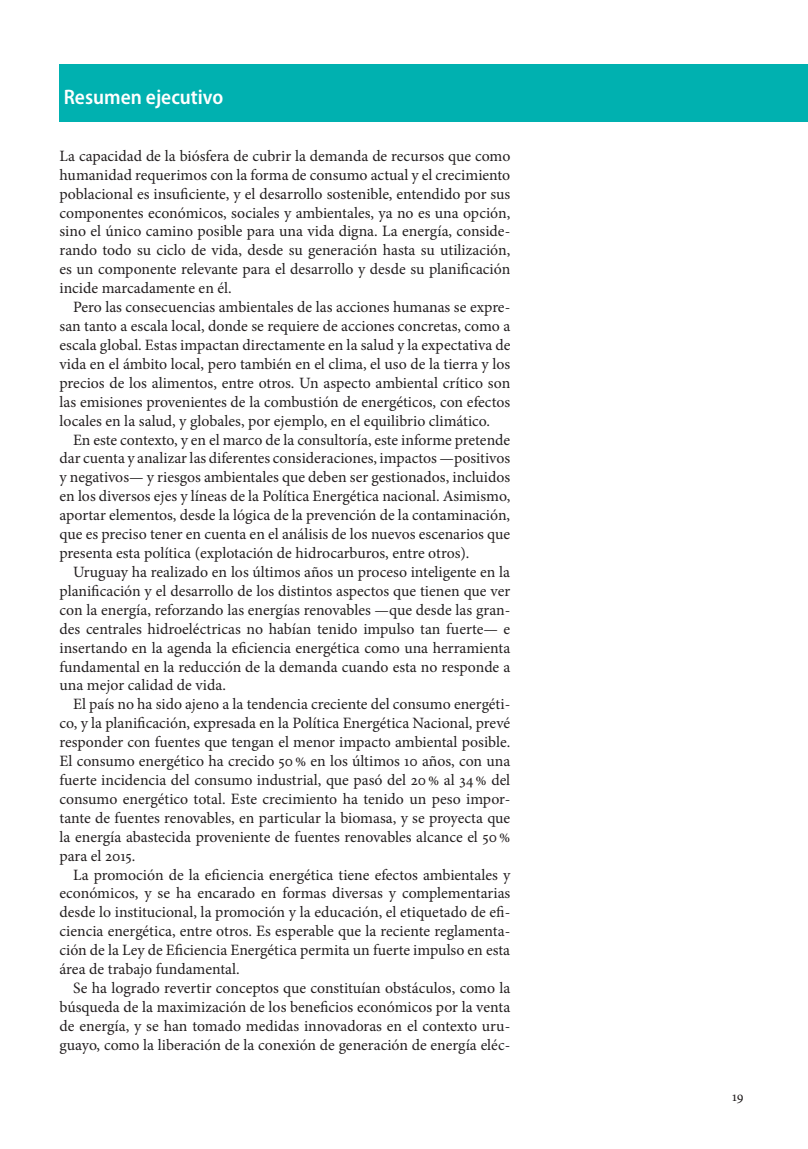
<style>
.page{position:relative;width:808px;height:1149px;background:#fff}
.page>*{position:absolute;margin:0;border:0;box-sizing:border-box;transform-origin:0 0}
.t1{font:600 semi-condensed 21px "Myriad Pro";color:#fff}
.t2{font:15.75px/18.9px "Minion Pro";letter-spacing:-.005em;color:#231f20;text-align:justify}
.t3{font:14.25px "Minion Pro";color:#231f20}
</style>
<div class="page">
<div style="left:59px;top:64px;width:749px;height:58px;background:#00b1b0"></div>
<h1 class="t1" style="left:64px;top:85px;width:161px">Resumen ejecutivo</h1>
<p class="t2" style="left:60px;top:146px;width:452px">La capacidad de la biósfera de cubrir la demanda de recursos que como humanidad requerimos con la forma de consumo actual y el crecimiento poblacional es insuficiente, y el desarrollo sostenible, entendido por sus componentes económicos, sociales y ambientales, ya no es una opción, sino el único camino posible para una vida digna. La energía, conside&shy;rando todo su ciclo de vida, desde su generación hasta su utilización, es un componente relevante para el desarrollo y desde su planificación incide marcadamente en él.</p>
<p class="t2" style="left:60px;top:297px;width:452px;text-indent:14px">Pero las consecuencias ambientales de las acciones humanas se expre&shy;san tanto a escala local, donde se requiere de acciones concretas, como a escala global. Estas impactan directamente en la salud y la expectativa de vida en el ámbito local, pero también en el clima, el uso de la tierra y los precios de los alimentos, entre otros. Un aspecto ambiental crítico son las emisiones provenientes de la combustión de energéticos, con efectos locales en la salud, y globales, por ejemplo, en el equilibrio climático.</p>
<p class="t2" style="left:60px;top:430px;width:452px;text-indent:14px">En este contexto, y en el marco de la consultoría, este informe pretende dar cuenta y analizar las diferentes consideraciones, impactos —positivos y negativos— y riesgos ambientales que deben ser gestionados, incluidos en los diversos ejes y líneas de la Política Energética nacional. Asimismo, aportar elementos, desde la lógica de la prevención de la contaminación, que es preciso tener en cuenta en el análisis de los nuevos escenarios que presenta esta política (explotación de hidrocarburos, entre otros).</p>
<p class="t2" style="left:60px;top:562px;width:452px;text-indent:14px">Uruguay ha realizado en los últimos años un proceso inteligente en la planificación y el desarrollo de los distintos aspectos que tienen que ver con la energía, reforzando las energías renovables —que desde las gran&shy;des centrales hidroeléctricas no habían tenido impulso tan fuerte— e insertando en la agenda la eficiencia energética como una herramienta fundamental en la reducción de la demanda cuando esta no responde a una mejor calidad de vida.</p>
<p class="t2" style="left:60px;top:694px;width:452px;text-indent:14px">El país no ha sido ajeno a la tendencia creciente del consumo energéti&shy;co, y la planificación, expresada en la Política Energética Nacional, prevé responder con fuentes que tengan el menor impacto ambiental posible.<br>El consumo energético ha crecido 50% en los últimos 10 años, con una fuerte incidencia del consumo industrial, que pasó del 20% al 34% del consumo energético total. Este crecimiento ha tenido un peso impor&shy;tante de fuentes renovables, en particular la biomasa, y se proyecta que la energía abastecida proveniente de fuentes renovables alcance el 50% para el 2015.</p>
<p class="t2" style="left:60px;top:864px;width:452px;text-indent:14px">La promoción de la eficiencia energética tiene efectos ambientales y económicos, y se ha encarado en formas diversas y complementarias desde lo institucional, la promoción y la educación, el etiquetado de efi&shy;ciencia energética, entre otros. Es esperable que la reciente reglamenta&shy;ción de la Ley de Eficiencia Energética permita un fuerte impulso en esta área de trabajo fundamental.</p>
<p class="t2" style="left:60px;top:978px;width:452px;text-indent:14px">Se ha logrado revertir conceptos que constituían obstáculos, como la búsqueda de la maximización de los beneficios económicos por la venta de energía, y se han tomado medidas innovadoras en el contexto uru&shy;guayo, como la liberación de la conexión de generación de energía eléc-</p>
<p class="t3" style="left:732px;top:1086px;width:13px">19</p>
</div>
